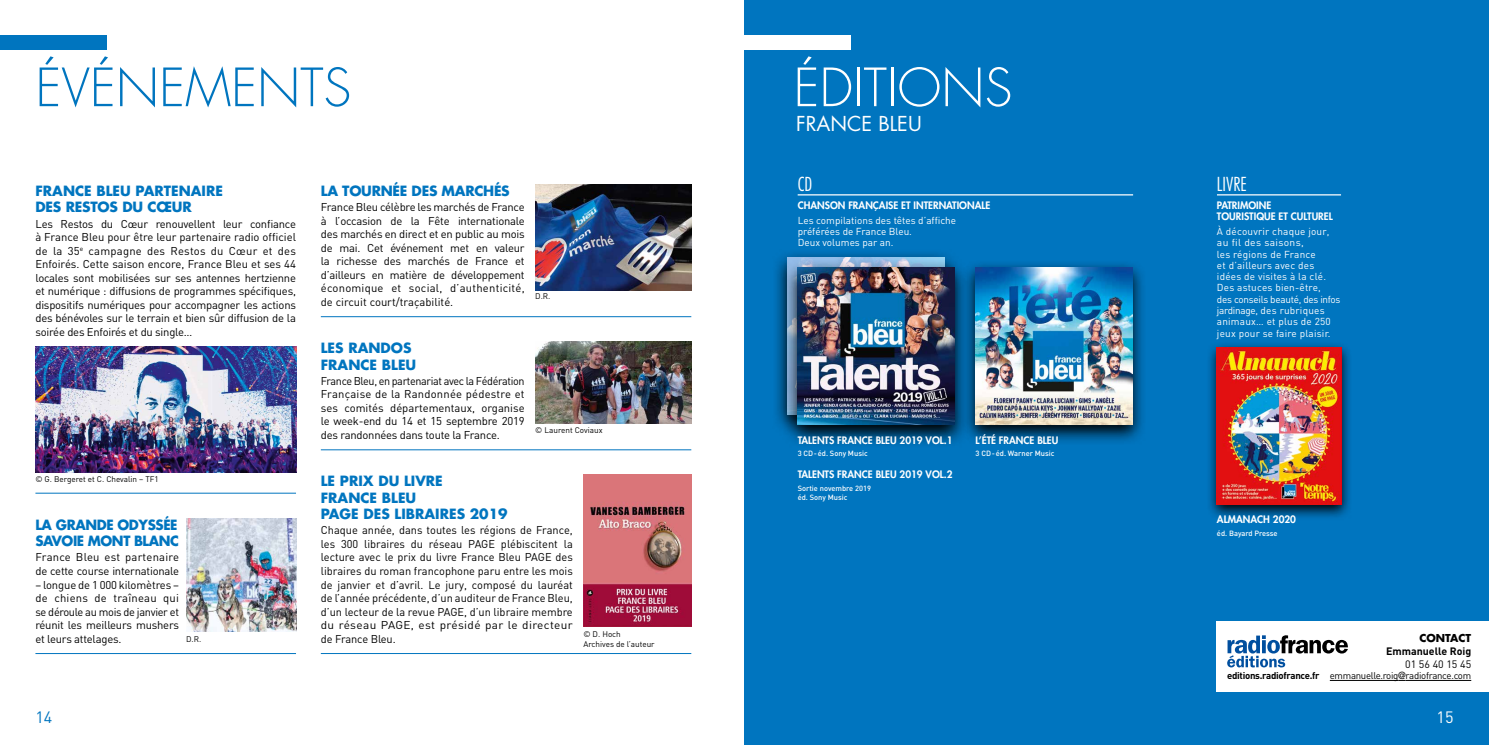
<style>
.page{position:relative;width:1489px;height:745px;background:#fff}
.page>*{position:absolute;margin:0;border:0;box-sizing:border-box;transform-origin:0 0}
.t1{font:300 51.25px "Futura Std";color:#0075bf}
.t2{font:300 51.25px "Futura Std";color:#fff}
.t3{font:20px "Futura Std";color:#fff}
.t4{font:300 condensed 18.75px "Futura";color:#fff}
.t5{font:16.25px "DIN";color:#0075bf}
.t6{font:16.25px "DIN";color:#fff}
.t7{font:700 13.75px/16.5px "Futura Std";color:#0075bf}
.t8{font:700 13.75px/16.5px "Futura Std";letter-spacing:-.03em;color:#0075bf}
.t9{font:700 13.75px "Futura Std";letter-spacing:-.02em;color:#0075bf}
.t10{font:11.25px/13.5px "DIN";letter-spacing:-.02em;color:#000;text-align:justify}
.t11{font:11.25px/13.5px "DIN";letter-spacing:-.02em;color:#000;text-align:justify;scale:.96 1}
.t12{font:700 10.62px "DIN";color:#000}
.t13{font:10.62px "DIN";color:#000}
.t14{font:700 10.62px "Futura Std";color:#000}
.t15{font:10px/11.2px "DIN";letter-spacing:.02em;color:#fff}
.t16{font:800 10px/11.2px "Futura Std";color:#fff}
.t17{font:10px/11.2px "DIN";color:#fff}
.t18{font:9.62px "DIN";letter-spacing:-.03em;color:#000}
.t19{font:8.12px/9.8px "DIN";color:#000}
.t20{font:500 7.5px/9px "DIN";color:#fff}
.s1{font-weight:700}
.s2{font-family:"Futura Std"}
</style>
<div class="page">
<div style="left:744px;top:0;width:744px;height:744px;background:#0075bf"></div>
<div style="left:0;top:35px;width:106px;height:15px;background:#0075bf"></div>
<div style="left:744px;top:35px;width:106px;height:15px;background:#fff"></div>
<svg style="left:1209px;top:344px;width:141px;height:174px"></svg>
<img style="left:1216px;top:347px;width:124px;height:157px">
<hr style="left:1216px;top:194px;width:124px;height:1px;background:#fff">
<div style="left:1216px;top:620px;width:272px;height:71px;background:#fff"></div>
<hr style="left:1329px;top:679px;width:68px;height:1px;background:#000">
<hr style="left:1405px;top:679px;width:65px;height:1px;background:#000">
<svg style="left:1227px;top:635px;width:120px;height:32px"></svg>
<hr style="left:797px;top:194px;width:335px;height:1px;background:#fff">
<svg style="left:776px;top:253px;width:173px;height:173px;fill:#0069ab"></svg>
<svg style="left:782px;top:259px;width:179px;height:185px;background:#2b6690"></svg>
<img style="left:797px;top:267px;width:157px;height:157px">
<svg style="left:961px;top:263px;width:182px;height:179px"></svg>
<img style="left:975px;top:267px;width:157px;height:157px">
<hr style="left:321px;top:316px;width:370px;height:1px;background:#0075bf">
<img style="left:535px;top:184px;width:156px;height:106px">
<hr style="left:321px;top:449px;width:370px;height:1px;background:#0075bf">
<img style="left:535px;top:341px;width:156px;height:82px">
<img style="left:35px;top:346px;width:261px;height:125px">
<hr style="left:35px;top:492px;width:261px;height:1px;background:#0075bf">
<hr style="left:321px;top:652px;width:370px;height:1px;background:#0075bf">
<img style="left:583px;top:474px;width:108px;height:152px">
<hr style="left:35px;top:652px;width:261px;height:1px;background:#0075bf">
<img style="left:186px;top:518px;width:110px;height:113px">
<h1 class="t1" style="left:35px;top:56px;width:317px">ÉVÉNEMENTS</h1>
<h1 class="t2" style="left:793px;top:56px;width:220px">ÉDITIONS</h1>
<h2 class="t3" style="left:796px;top:111px;width:127px">FRANCE BLEU</h2>
<p class="t7" style="left:35px;top:182px;width:189px">FRANCE BLEU PARTENAIRE<br>DES RESTOS DU CŒUR</p>
<p class="t10" style="left:35px;top:216px;width:262px">Les Restos du Cœur renouvellent leur confiance à France Bleu pour être leur partenaire radio officiel de la 35<sup>e</sup> campagne des Restos du Cœur et des Enfoirés. Cette saison encore, France Bleu et ses 44 locales sont mobilisées sur ses antennes hertzienne et numérique : diffusions de programmes spécifiques, dispositifs numériques pour accompagner les actions des bénévoles sur le terrain et bien sûr diffusion de la soirée des Enfoirés et du single…</p>
<p class="t9" style="left:321px;top:181px;width:190px">LA TOURNÉE DES MARCHÉS</p>
<p class="t10" style="left:321px;top:200px;width:205px">France Bleu célèbre les marchés de France à l’occasion de la Fête internationale des marchés en direct et en public au mois de mai. Cet événement met en valeur la richesse des marchés de France et d’ailleurs en matière de développement économique et social, d’authenticité, de circuit court/traçabilité.</p>
<p class="t19" style="left:535px;top:291px;width:17px">D.R.</p>
<p class="t7" style="left:321px;top:339px;width:97px">LES RANDOS<br>FRANCE BLEU</p>
<p class="t11" style="left:321px;top:373px;width:214px">France Bleu, en partenariat avec la Fédération Française de la Randonnée pédestre et ses comités départementaux, organise le week-end du 14 et 15 septembre 2019 des randonnées dans toute la France.</p>
<p class="t19" style="left:535px;top:424px;width:69px">© Laurent Coviaux</p>
<p class="t19" style="left:35px;top:474px;width:125px">© G. Bergeret et C. Chevalin – TF1</p>
<p class="t7" style="left:321px;top:472px;width:188px">LE PRIX DU LIVRE<br>FRANCE BLEU<br>PAGE DES LIBRAIRES 2019</p>
<p class="t10" style="left:321px;top:523px;width:253px">Chaque année, dans toutes les régions de France, les 300 libraires du réseau PAGE plébiscitent la lecture avec le prix du livre France Bleu PAGE des libraires du roman francophone paru entre les mois de janvier et d’avril. Le jury, composé du lauréat de l’année précédente, d’un auditeur de France Bleu, d’un lecteur de la revue PAGE, d’un libraire membre du réseau PAGE, est présidé par le directeur de France Bleu.</p>
<p class="t8" style="left:35px;top:515px;width:145px">LA GRANDE ODYSSÉE<br>SAVOIE MONT BLANC</p>
<p class="t10" style="left:35px;top:550px;width:145px">France Bleu est partenaire de cette course internationale</p>
<p class="t10" style="left:35px;top:577px;width:145px">– longue de 1 000 kilomètres – de chiens de traîneau qui se déroule au mois de janvier et réunit les meilleurs mushers et leurs attelages.</p>
<p class="t19" style="left:186px;top:633px;width:17px">D.R.</p>
<p class="t19" style="left:583px;top:628px;width:73px">© D. Hoch<br>Archives de l’auteur</p>
<h3 class="t4" style="left:797px;top:172px;width:16px">CD</h3>
<p class="t16" style="left:797px;top:199px;width:194px">CHANSON FRANÇAISE ET INTERNATIONALE</p>
<p class="t17" style="left:797px;top:214px;width:160px">Les compilations des têtes d’affiche préférées de France Bleu.<br>Deux volumes par an.</p>
<p class="t16" style="left:797px;top:434px;width:156px">TALENTS FRANCE BLEU 2019 VOL.1</p>
<p class="t20" style="left:797px;top:448px;width:72px">3 CD-éd. Sony Music</p>
<p class="t16" style="left:797px;top:468px;width:156px">TALENTS FRANCE BLEU 2019 VOL.2</p>
<p class="t20" style="left:797px;top:483px;width:75px">Sortie novembre 2019 éd. Sony Music</p>
<p class="t16" style="left:975px;top:434px;width:84px">L’ÉTÉ FRANCE BLEU</p>
<p class="t20" style="left:975px;top:448px;width:80px">3 CD-éd. Warner Music</p>
<h3 class="t4" style="left:1216px;top:172px;width:31px">LIVRE</h3>
<p class="t16" style="left:1216px;top:199px;width:117px">PATRIMOINE<br>TOURISTIQUE ET CULTUREL</p>
<p class="t15" style="left:1216px;top:225px;width:125px">À découvrir chaque jour, au fil des saisons,<br>les régions de France<br>et d’ailleurs avec des idées de visites à la clé.<br>Des astuces bien-être,<br>des conseils beauté, des infos jardinage, des rubriques animaux… et plus de 250 jeux pour se faire plaisir.</p>
<p class="t16" style="left:1216px;top:514px;width:81px">ALMANACH 2020</p>
<p class="t20" style="left:1216px;top:528px;width:62px">éd. Bayard Presse</p>
<p class="t14" style="left:1419px;top:630px;width:53px">CONTACT</p>
<p class="t12" style="left:1385px;top:643px;width:87px">Emmanuelle Roig</p>
<p class="t13" style="left:1404px;top:657px;width:68px">01 56 40 15 45</p>
<p class="t18" style="left:1227px;top:669px;width:245px"><span class="s1">editions.radiofrance.fr</span> emmanuelle.roig<span class="s2">@</span>radiofrance.com</p>
<h3 class="t5" style="left:35px;top:706px;width:18px">14</h3>
<h3 class="t6" style="left:1436px;top:706px;width:18px">15</h3>
</div>
